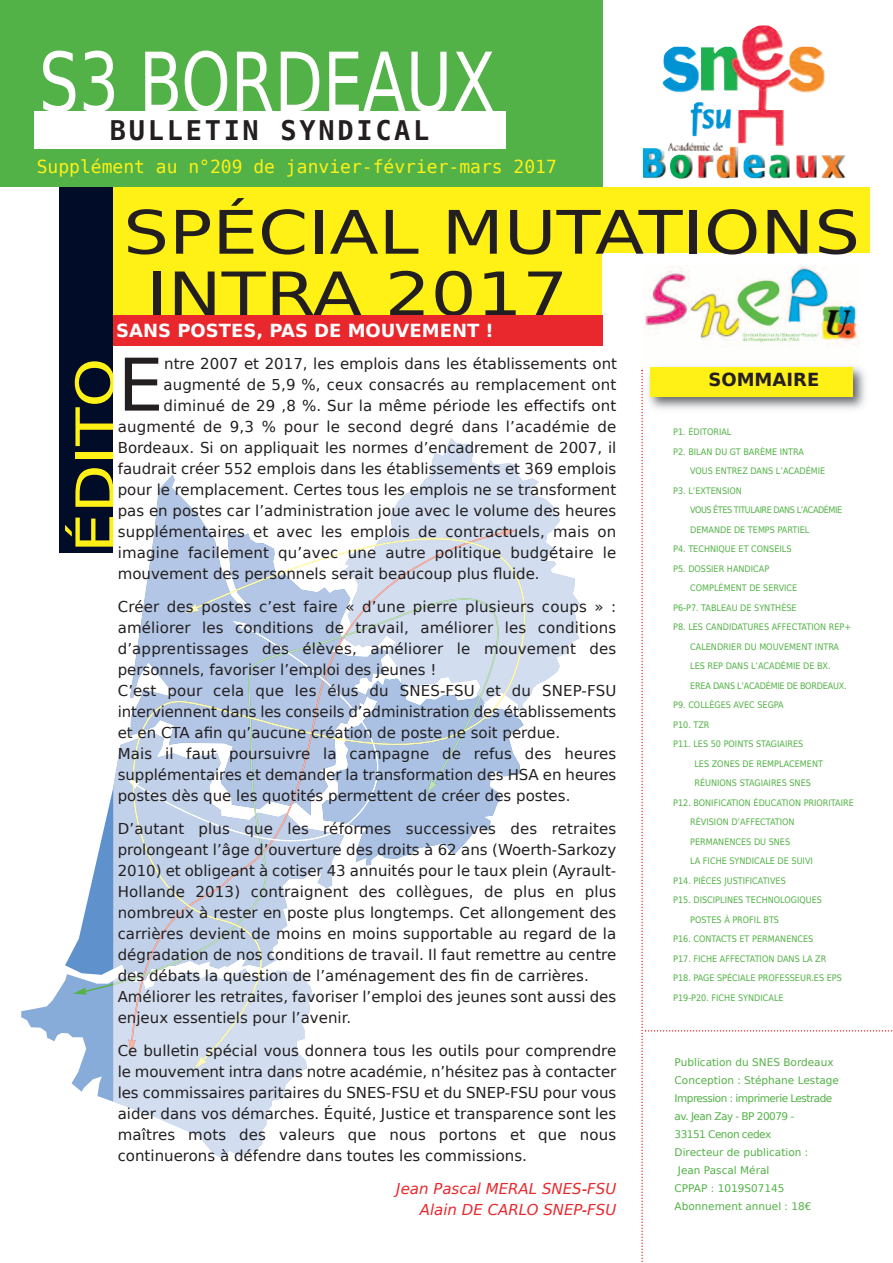
<style>
.page{position:relative;width:893px;height:1263px;background:#fff}
.page>*{position:absolute;margin:0;border:0;box-sizing:border-box;transform-origin:0 0}
.t1{font:81.9px "DejaVu Sans";color:#fff;scale:.77 1}
.t2{font:72.6px "DejaVu Sans";color:#231f20}
.t3{font:60px "DejaVu Sans";color:#231f20;scale:1.2 1}
.t4{font:52.5px "DejaVu Sans";color:#fff116;scale:1.2 1}
.t5{font:700 27px "DejaVu Sans Mono";letter-spacing:.1em;color:#231f20}
.t6{font:18px "DejaVu Sans Mono";color:#fff116}
.t7{font:700 18px "DejaVu Sans";color:#fff}
.t8{font:700 18px "DejaVu Sans";color:#231f20}
.t9{font:15px/21px "DejaVu Sans";color:#231f20}
.t10{font:italic 15px/21px "DejaVu Sans";color:#e9282d;text-align:right}
.t11{font:10.5px "DejaVu Sans";color:#53b247}
.t12{font:10.5px "DejaVu Sans";letter-spacing:-.05em;color:#53b247}
.t13{font:9px "DejaVu Sans Condensed";color:#53b247}
.t14{font:9px "DejaVu Sans Condensed";letter-spacing:-.05em;color:#53b247}
.t15{font:9px "DejaVu Sans Condensed";letter-spacing:-.025em;color:#53b247}
</style>
<div class="page">
<svg style="left:65px;top:925px;width:17px;height:43px"></svg>
<svg style="left:21px;top:968px;width:92px;height:134px"></svg>
<svg style="left:82px;top:802px;width:28px;height:191px"></svg>
<svg style="left:73px;top:987px;width:14px;height:8px"></svg>
<div style="left:650px;top:367px;width:203px;height:29px;background:#fff116"></div>
<div style="left:113px;top:245px;width:488px;height:70px;background:#fff116"></div>
<div style="left:60px;top:186px;width:53px;height:367px;background:#000c28"></div>
<div style="left:0;top:0;width:603px;height:187px;background:#53b247"></div>
<div style="left:34px;top:112px;width:471px;height:37px;background:#fff"></div>
<div style="left:113px;top:187px;width:757px;height:66px;background:#fff116"></div>
<img style="left:643px;top:25px;width:182px;height:154px">
<svg style="left:435px;top:438px;width:145px;height:244px"></svg>
<svg style="left:113px;top:985px;width:194px;height:173px"></svg>
<svg style="left:113px;top:743px;width:15px;height:242px;background:#c5d4eb"></svg>
<svg style="left:128px;top:454px;width:415px;height:614px"></svg>
<hr style="left:113px;top:361px;width:1px;height:186px;background:#fff9bb">
<img style="left:644px;top:265px;width:216px;height:82px">
<div style="left:113px;top:316px;width:490px;height:30px;background:#e9282d"></div>
<svg style="left:641px;top:370px;width:252px;height:892px"></svg>
<h1 class="t1" style="left:39px;top:35px;width:594px">S3 BORDEAUX</h1>
<h3 class="t5" style="left:110px;top:114px;width:321px">bULLETIN SYNDICAL</h3>
<p class="t6" style="left:37px;top:156px;width:522px">Supplément au n°209 de janvier-février-mars 2017</p>
<h3 class="t3" style="left:123px;top:198px;width:615px">SPÉCIAl MUTATIONS</h3>
<h3 class="t3" style="left:147px;top:260px;width:353px">INTRA 2017</h3>
<p class="t7" style="left:116px;top:320px;width:379px">SANS POSTES, PAS DE MOUVEMENT !</p>
<h2 class="t2" style="left:118px;top:343px;width:47px">E</h2>
<p class="t9" style="left:164px;top:353px;width:454px">ntre 2007 et 2017, les emplois dans les établissements ont</p>
<h3 class="t4" style="left:65px;top:553px;width:164px;rotate:-90deg">ÉDITO</h3>
<p class="t9" style="left:163px;top:374px;width:454px">augmenté de 5,9 %, ceux consacrés au remplacement ont</p>
<p class="t9" style="left:163px;top:395px;width:454px">diminué de 29 ,8 %. Sur la même période les effectifs ont</p>
<p class="t9" style="left:118px;top:416px;width:500px">augmenté de 9,3 % pour le second degré dans l’académie de</p>
<p class="t9" style="left:118px;top:437px;width:500px">Bordeaux. Si on appliquait les normes d’encadrement de 2007, il</p>
<p class="t9" style="left:118px;top:458px;width:500px">faudrait créer 552 emplois dans les établissements et 369 emplois</p>
<p class="t9" style="left:118px;top:479px;width:500px">pour le remplacement. Certes tous les emplois ne se transforment</p>
<p class="t9" style="left:118px;top:500px;width:500px">pas en postes car l’administration joue avec le volume des heures</p>
<p class="t9" style="left:118px;top:521px;width:500px">supplémentaires et avec les emplois de contractuels, mais on</p>
<p class="t9" style="left:118px;top:542px;width:500px">imagine facilement qu’avec une autre politique budgétaire le</p>
<p class="t9" style="left:118px;top:563px;width:423px">mouvement des personnels serait beaucoup plus fluide.</p>
<p class="t9" style="left:118px;top:596px;width:500px">Créer des postes c’est faire « d’une pierre plusieurs coups » : améliorer les conditions de travail, améliorer les conditions d’apprentissages des élèves, améliorer le mouvement des personnels, favoriser l’emploi des jeunes !<br>C’est pour cela que les élus du SNES-FSU et du SNEP-FSU interviennent dans les conseils d’administration des établissements et en CTA afin qu’aucune création de poste ne soit perdue.<br>Mais il faut poursuivre la campagne de refus des heures supplémentaires et demander la transformation des HSA en heures postes dès que les quotités permettent de créer des postes.</p>
<p class="t9" style="left:118px;top:818px;width:500px">D’autant plus que les réformes successives des retraites prolongeant l’âge d’ouverture des droits à 62 ans (Woerth-Sarkozy 2010) et obligeant à cotiser 43 annuités pour le taux plein (Ayrault-Hollande 2013) contraignent des collègues, de plus en plus nombreux à rester en poste plus longtemps. Cet allongement des carrières devient de moins en moins supportable au regard de la dégradation de nos conditions de travail. Il faut remettre au centre des débats la question de l’aménagement des fin de carrières.<br>Améliorer les retraites, favoriser l’emploi des jeunes sont aussi des enjeux essentiels pour l’avenir.</p>
<p class="t9" style="left:118px;top:1040px;width:500px;text-align:justify">Ce bulletin spécial vous donnera tous les outils pour comprendre le mouvement intra dans notre académie, n’hésitez pas à contacter les commissaires paritaires du SNES-FSU et du SNEP-FSU pour vous aider dans vos démarches. Équité, Justice et transparence sont les maîtres mots des valeurs que nous portons et que nous continuerons à défendre dans toutes les commissions.</p>
<p class="t10" style="left:396px;top:1178px;width:222px">Jean Pascal MERAL SNES-FSU<br>Alain DE CARLO SNEP-FSU</p>
<p class="t8" style="left:708px;top:369px;width:112px">SOMMAIRE</p>
<p class="t13" style="left:673px;top:427px;width:60px">P1. ÉDITORIAL</p>
<p class="t13" style="left:673px;top:446px;width:132px">P2. BILAN DU GT BARÈME INTRA</p>
<p class="t13" style="left:690px;top:466px;width:137px">VOUS ENTREZ DANS L’ACADÉMIE</p>
<p class="t13" style="left:673px;top:485px;width:70px">P3. L’EXTENSION</p>
<p class="t14" style="left:690px;top:505px;width:154px">VOUS ÊTES TITULAIRE DANS L’ACADÉMIE</p>
<p class="t13" style="left:690px;top:524px;width:121px">DEMANDE DE TEMPS PARTIEL</p>
<p class="t13" style="left:673px;top:544px;width:120px">P4. TECHNIQUE ET CONSEILS</p>
<p class="t13" style="left:673px;top:563px;width:98px">P5. DOSSIER HANDICAP</p>
<p class="t13" style="left:690px;top:583px;width:109px">COMPLÉMENT DE SERVICE</p>
<p class="t13" style="left:673px;top:602px;width:125px">P6-P7. TABLEAU DE SYNTHÈSE</p>
<p class="t13" style="left:673px;top:622px;width:180px">P8. LES CANDIDATURES AFFECTATION REP+</p>
<p class="t13" style="left:690px;top:641px;width:150px">CALENDRIER DU MOUVEMENT INTRA</p>
<p class="t13" style="left:690px;top:661px;width:142px">LES REP DANS L’ACADÉMIE DE BX.</p>
<p class="t15" style="left:690px;top:680px;width:158px">EREA DANS L’ACADÉMIE DE BORDEAUX.</p>
<p class="t13" style="left:673px;top:700px;width:112px">P9. COLLÈGES AVEC SEGPA</p>
<p class="t13" style="left:673px;top:719px;width:38px">P10. TZR</p>
<p class="t13" style="left:673px;top:739px;width:132px">P11. LES 50 POINTS STAGIAIRES</p>
<p class="t13" style="left:694px;top:758px;width:130px">LES ZONES DE REMPLACEMENT</p>
<p class="t13" style="left:694px;top:778px;width:118px">RÉUNIONS STAGIAIRES SNES</p>
<p class="t13" style="left:673px;top:797px;width:182px">P12. BONIFICATION ÉDUCATION PRIORITAIRE</p>
<p class="t13" style="left:690px;top:817px;width:106px">RÉVISION D’AFFECTATION</p>
<p class="t13" style="left:690px;top:836px;width:102px">PERMANENCES DU SNES</p>
<p class="t13" style="left:690px;top:856px;width:124px">LA FICHE SYNDICALE DE SUIVI</p>
<p class="t13" style="left:673px;top:875px;width:114px">P14. PIÈCES JUSTIFICATIVES</p>
<p class="t13" style="left:673px;top:895px;width:150px">P15. DISCIPLINES TECHNOLOGIQUES</p>
<p class="t13" style="left:690px;top:914px;width:90px">POSTES À PROFIL BTS</p>
<p class="t13" style="left:673px;top:934px;width:142px">P16. CONTACTS ET PERMANENCES</p>
<p class="t13" style="left:673px;top:953px;width:155px">P17. FICHE AFFECTATION DANS LA ZR</p>
<p class="t13" style="left:673px;top:973px;width:170px">P18. PAGE SPÉCIALE PROFESSEUR.ES EPS</p>
<p class="t13" style="left:673px;top:992px;width:112px">P19-P20. FICHE SYNDICALE</p>
<p class="t11" style="left:675px;top:1056px;width:160px">Publication du SNES Bordeaux</p>
<p class="t11" style="left:675px;top:1074px;width:166px">Conception : Stéphane lestage</p>
<p class="t12" style="left:675px;top:1092px;width:159px">Impression : imprimerie lestrade</p>
<p class="t12" style="left:675px;top:1110px;width:121px">av. Jean Zay - BP 20079 -</p>
<p class="t12" style="left:675px;top:1128px;width:98px">33151 Cenon cedex</p>
<p class="t11" style="left:675px;top:1146px;width:135px">Directeur de publication :</p>
<p class="t11" style="left:678px;top:1164px;width:93px">Jean Pascal Méral</p>
<p class="t11" style="left:675px;top:1182px;width:111px">CPPAP : 1019S07145</p>
<p class="t11" style="left:675px;top:1200px;width:138px">Abonnement annuel : 18€</p>
</div>
